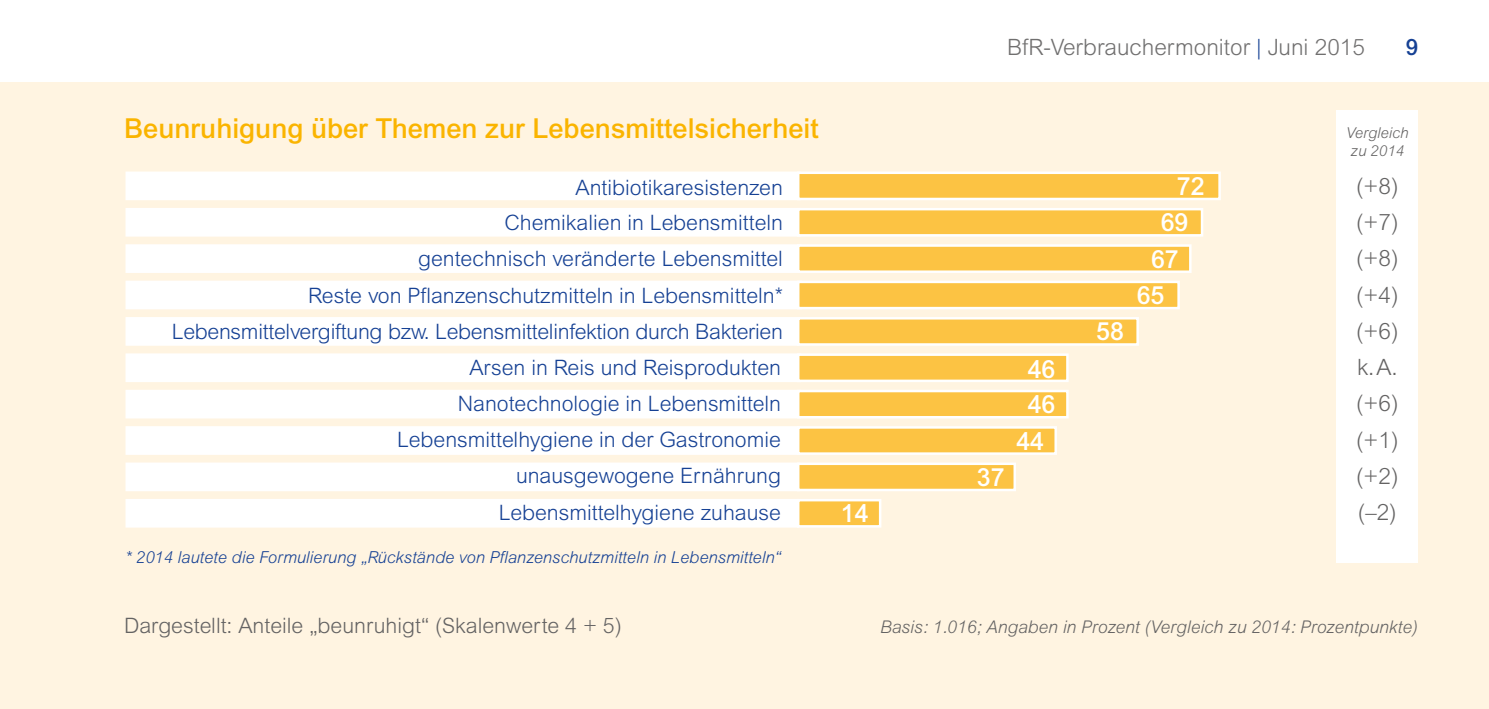
<style>
.page{position:relative;width:1489px;height:709px;background:#fff}
.page>*{position:absolute;margin:0;border:0;box-sizing:border-box;transform-origin:0 0}
.t1{font:500 27.5px "Arial MT Pro";color:#fab400}
.t2{font:500 25px/36.2px "Arial MT Pro";color:#fff;text-align:center}
.t3{font:300 22.5px/36.2px "Arial MT Pro";color:#646363;text-align:justify}
.t4{font:300 22.5px "Arial MT Pro";color:#706f6f}
.t5{font:500 22.5px "Arial MT Pro";color:#164194}
.t6{font:300 21.25px "Arial MT Pro";color:#164194}
.t7{font:300 21.25px "Arial MT Pro";color:#646363}
.t8{font:italic 300 17.5px "Arial MT Pro";color:#646363}
.t9{font:italic 300 16.5px "Arial MT Pro";color:#164194}
.t10{font:italic 300 15px/18px "Arial MT Pro";color:#646363}
.s1{color:#164194}
</style>
<div class="page">
<div style="left:0;top:82px;width:1488px;height:627px;background:#fff4e1"></div>
<div style="left:127px;top:173px;width:672px;height:26px;background:#fff"></div>
<div style="left:125px;top:171px;width:675px;height:29px;border:2px solid #fff"></div>
<div style="left:127px;top:209px;width:672px;height:26px;background:#fff"></div>
<div style="left:125px;top:208px;width:675px;height:28px;border:2px solid #fff"></div>
<div style="left:127px;top:245px;width:673px;height:27px;background:#fff"></div>
<div style="left:125px;top:244px;width:676px;height:29px;border:2px solid #fff"></div>
<div style="left:127px;top:282px;width:673px;height:26px;background:#fff"></div>
<div style="left:125px;top:281px;width:676px;height:28px;border:2px solid #fff"></div>
<div style="left:127px;top:318px;width:671px;height:26px;background:#fff"></div>
<div style="left:125px;top:317px;width:674px;height:29px;border:2px solid #fff"></div>
<div style="left:127px;top:355px;width:673px;height:26px;background:#fff"></div>
<div style="left:125px;top:353px;width:676px;height:29px;border:2px solid #fff"></div>
<div style="left:127px;top:391px;width:672px;height:26px;background:#fff"></div>
<div style="left:125px;top:390px;width:676px;height:28px;border:2px solid #fff"></div>
<div style="left:127px;top:427px;width:672px;height:26px;background:#fff"></div>
<div style="left:125px;top:426px;width:675px;height:29px;border:2px solid #fff"></div>
<div style="left:127px;top:464px;width:671px;height:26px;background:#fff"></div>
<div style="left:125px;top:462px;width:674px;height:29px;border:2px solid #fff"></div>
<div style="left:127px;top:500px;width:670px;height:26px;background:#fff"></div>
<div style="left:125px;top:499px;width:674px;height:28px;border:2px solid #fff"></div>
<div style="left:798px;top:173px;width:421px;height:26px;background:#fcc343"></div>
<div style="left:797px;top:171px;width:423px;height:29px;border:2px solid #fff"></div>
<div style="left:798px;top:209px;width:403px;height:26px;background:#fcc343"></div>
<div style="left:797px;top:208px;width:406px;height:28px;border:2px solid #fff"></div>
<div style="left:798px;top:245px;width:392px;height:27px;background:#fcc343"></div>
<div style="left:797px;top:244px;width:394px;height:29px;border:2px solid #fff"></div>
<div style="left:798px;top:282px;width:380px;height:26px;background:#fcc343"></div>
<div style="left:797px;top:281px;width:382px;height:28px;border:2px solid #fff"></div>
<div style="left:798px;top:318px;width:339px;height:26px;background:#fcc343"></div>
<div style="left:797px;top:317px;width:341px;height:29px;border:2px solid #fff"></div>
<div style="left:798px;top:355px;width:269px;height:26px;background:#fcc343"></div>
<div style="left:797px;top:353px;width:271px;height:29px;border:2px solid #fff"></div>
<div style="left:798px;top:391px;width:269px;height:26px;background:#fcc343"></div>
<div style="left:797px;top:390px;width:271px;height:28px;border:2px solid #fff"></div>
<div style="left:798px;top:427px;width:257px;height:26px;background:#fcc343"></div>
<div style="left:797px;top:426px;width:259px;height:29px;border:2px solid #fff"></div>
<div style="left:798px;top:464px;width:216px;height:26px;background:#fcc343"></div>
<div style="left:797px;top:462px;width:218px;height:29px;border:2px solid #fff"></div>
<div style="left:798px;top:500px;width:82px;height:26px;background:#fcc343"></div>
<div style="left:797px;top:499px;width:84px;height:28px;border:2px solid #fff"></div>
<div style="left:1336px;top:110px;width:81px;height:452px;background:#fff"></div>
<p class="t1" style="left:124px;top:112px;width:696px">Beunruhigung über Themen zur Lebensmittelsicherheit</p>
<p class="t6" style="left:575px;top:174px;width:209px">Antibiotikaresistenzen</p>
<p class="t6" style="left:504px;top:210px;width:280px">Chemikalien in Lebensmitteln</p>
<p class="t6" style="left:418px;top:246px;width:366px">gentechnisch veränderte Lebensmittel</p>
<p class="t6" style="left:308px;top:283px;width:476px">Reste von Pflanzenschutzmitteln in Lebensmitteln*</p>
<p class="t6" style="left:172px;top:318px;width:612px">Lebensmittelvergiftung bzw. Lebensmittelinfektion durch Bakterien</p>
<p class="t6" style="left:469px;top:354px;width:313px">Arsen in Reis und Reisprodukten</p>
<p class="t6" style="left:458px;top:390px;width:324px">Nanotechnologie in Lebensmitteln</p>
<p class="t6" style="left:397px;top:427px;width:385px">Lebensmittelhygiene in der Gastronomie</p>
<p class="t6" style="left:516px;top:462px;width:266px">unausgewogene Ernährung</p>
<p class="t6" style="left:498px;top:499px;width:284px">Lebensmittelhygiene zuhause</p>
<p class="t9" style="left:125px;top:547px;width:657px">* 2014 lautete die Formulierung „Rückstände von Pflanzenschutzmitteln in Lebensmitteln“</p>
<p class="t7" style="left:124px;top:612px;width:499px">Dargestellt: Anteile „beunruhigt“ (Skalenwerte 4 + 5)</p>
<p class="t2" style="left:840px;top:496px;width:29px">14</p>
<p class="t4" style="left:1007px;top:33px;width:359px">BfR-Verbrauchermonitor <span class="s1">|</span> Juni 2015</p>
<p class="t5" style="left:1405px;top:34px;width:14px">9</p>
<p class="t2" style="left:976px;top:460px;width:29px">37</p>
<p class="t2" style="left:1016px;top:352px;width:40px">46<br>46<br>44</p>
<p class="t2" style="left:1096px;top:314px;width:29px">58</p>
<p class="t2" style="left:1176px;top:169px;width:29px">72</p>
<p class="t2" style="left:1160px;top:205px;width:29px">69</p>
<p class="t2" style="left:1151px;top:241px;width:29px">67</p>
<p class="t2" style="left:1136px;top:278px;width:29px">65</p>
<p class="t10" style="left:1345px;top:124px;width:64px">Vergleich zu 2014</p>
<p class="t3" style="left:1355px;top:168px;width:44px">(+8) (+7) (+8) (+4) (+6) k.A. (+6) (+1) (+2) (–2)</p>
<p class="t8" style="left:880px;top:616px;width:539px">Basis: 1.016; Angaben in Prozent (Vergleich zu 2014: Prozentpunkte)</p>
</div>
